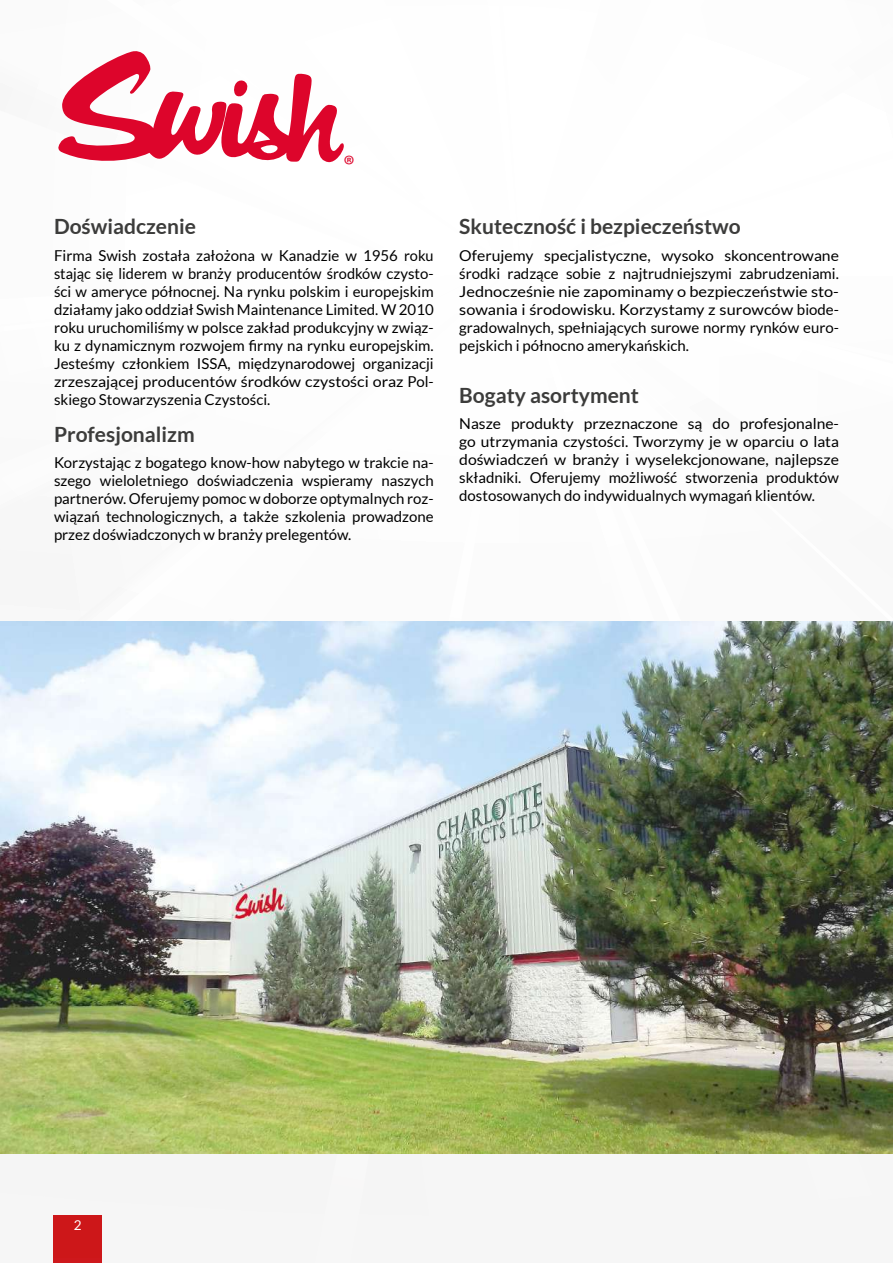
<style>
.page{position:relative;width:893px;height:1263px;background:#fff}
.page>*{position:absolute;margin:0;border:0;box-sizing:border-box;transform-origin:0 0}
.t1{font:26.85px "Myriad Pro";color:#dd052b}
.t2{font:700 21px "Lato";color:#3c3c3b}
.t3{font:15px/18px "Lato";color:#000;text-align:justify}
.t4{font:15px/18px "Lato";color:#000;text-align:justify;scale:1.05 1}
.t5{font:15px/18px "Lato";color:#000;text-align:justify;scale:1.04 1}
.t6{font:13.5px "Lato";color:#fff}
</style>
<div class="page">
<svg style="left:58px;top:51px;width:286px;height:112px"></svg>
<img style="left:0;top:621px;width:893px;height:533px">
<div style="left:53px;top:1215px;width:49px;height:48px;background:#cd1719"></div>
<h1 class="t1" style="left:343px;top:149px;width:13px">®</h1>
<h2 class="t2" style="left:54px;top:214px;width:143px">Doświadczenie</h2>
<p class="t3" style="left:54px;top:246px;width:381px">Firma Swish została założona w Kanadzie w 1956 roku stając się liderem w branży producentów środków czysto&shy;ści w ameryce północnej. Na rynku polskim i europejskim działamy jako oddział Swish Maintenance Limited. W 2010 roku uruchomiliśmy w polsce zakład produkcyjny w związ&shy;ku z dynamicznym rozwojem firmy na rynku europejskim.<br>Jesteśmy członkiem ISSA, międzynarodowej organizacji zrzeszającej producentów środków czystości oraz Pol&shy;skiego Stowarzyszenia Czystości.</p>
<h2 class="t2" style="left:54px;top:422px;width:142px">Profesjonalizm</h2>
<p class="t3" style="left:54px;top:454px;width:381px">Korzystając z bogatego know-how nabytego w trakcie na&shy;szego wieloletniego doświadczenia wspieramy naszych partnerów. Oferujemy pomoc w doborze optymalnych roz&shy;wiązań technologicznych, a także szkolenia prowadzone przez doświadczonych w branży prelegentów.</p>
<h2 class="t2" style="left:459px;top:214px;width:283px">Skuteczność i bezpieczeństwo</h2>
<p class="t4" style="left:459px;top:246px;width:363px">Oferujemy specjalistyczne, wysoko skoncentrowane środki radzące sobie z najtrudniejszymi zabrudzeniami.<br>Jednocześnie nie zapominamy o bezpieczeństwie sto&shy;sowania i środowisku. Korzystamy z surowców biode&shy;gradowalnych, spełniających surowe normy rynków euro&shy;pejskich i północno amerykańskich.</p>
<h2 class="t2" style="left:459px;top:383px;width:181px">Bogaty asortyment</h2>
<p class="t5" style="left:459px;top:415px;width:367px">Nasze produkty przeznaczone są do profesjonalne&shy;go utrzymania czystości. Tworzymy je w oparciu o lata doświadczeń w branży i wyselekcjonowane, najlepsze składniki. Oferujemy możliwość stworzenia produktów dostosowanych do indywidualnych wymagań klientów.</p>
<p class="t6" style="left:74px;top:1218px;width:9px">2</p>
</div>
